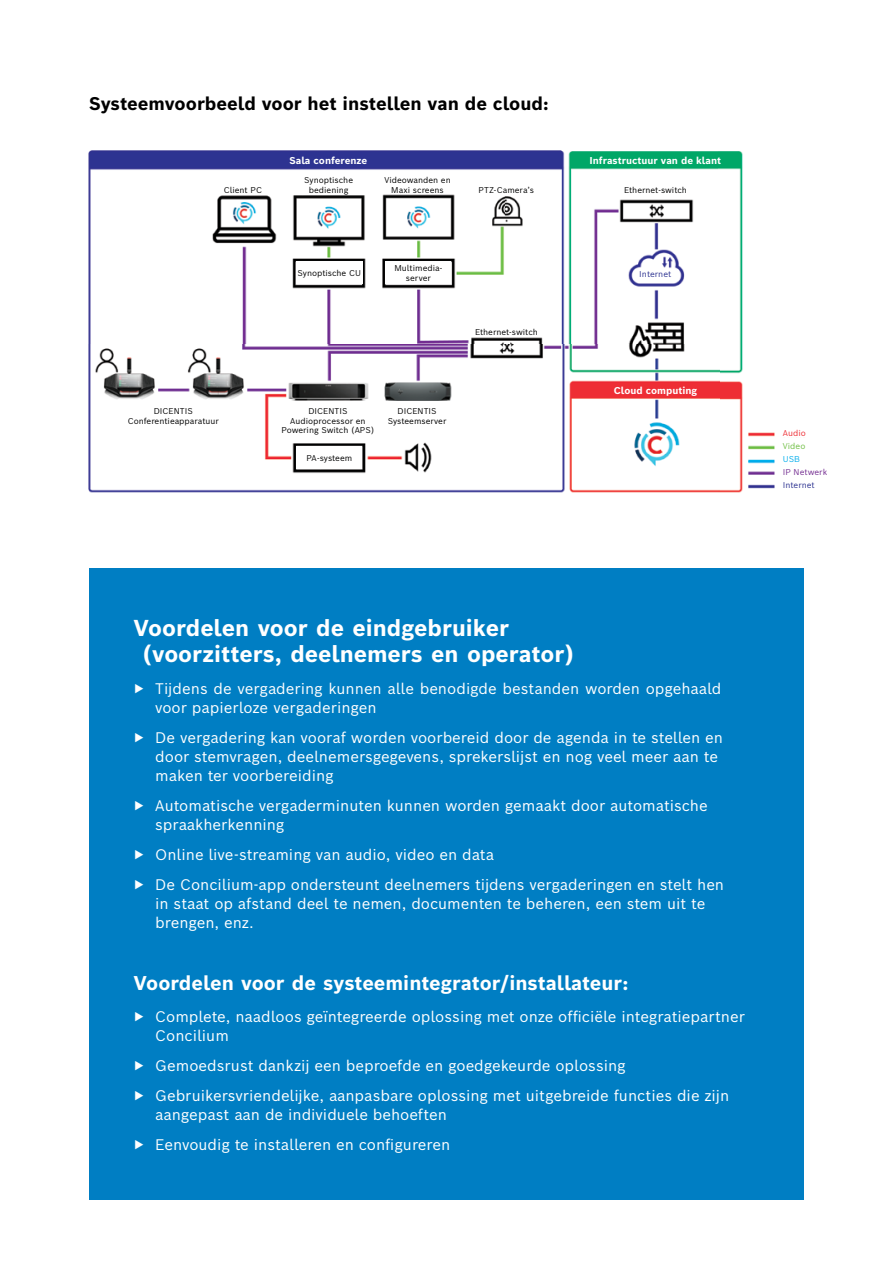
<style>
.page{position:relative;width:893px;height:1263px;background:#fff}
.page>*{position:absolute;margin:0;border:0;box-sizing:border-box;transform-origin:0 0}
.t1{font:700 22.5px/25.5px "Bosch Sans";color:#fff}
.t2{font:700 19.5px "Bosch Sans";color:#fff}
.t3{font:700 18px "Bosch Sans";color:#000}
.t4{font:15px/19.2px "Bosch Sans";color:#fff}
.t5{font:700 9.75px "Bosch Sans";color:#fff}
.t6{font:8.25px/9.9px "Bosch Sans";color:#000;text-align:center}
.t7{font:8.25px "Bosch Sans";color:#2d3391}
.t8{font:8.25px "Bosch Sans";color:#742e91}
.t9{font:8.25px "Bosch Sans";color:#ee2e34}
.t10{font:8.25px "Bosch Sans";color:#70bf44}
.t11{font:8.25px "Bosch Sans";color:#00adec}
</style>
<div class="page">
<div style="left:89px;top:568px;width:715px;height:632px;background:#007ec3"></div>
<img style="left:88px;top:150px;width:717px;height:343px">
<div style="left:282px;top:152px;width:93px;height:15px;background:#2d3391"></div>
<div style="left:571px;top:152px;width:169px;height:15px;background:#00a767"></div>
<div style="left:216px;top:185px;width:53px;height:9px;background:#fff"></div>
<div style="left:286px;top:175px;width:85px;height:19px;background:#fff"></div>
<div style="left:464px;top:185px;width:85px;height:9px;background:#fff"></div>
<div style="left:455px;top:327px;width:102px;height:9px;background:#fff"></div>
<div style="left:607px;top:185px;width:97px;height:9px;background:#fff"></div>
<div style="left:382px;top:171px;width:71px;height:22px;background:#fff"></div>
<div style="left:296px;top:261px;width:67px;height:23px;background:#fff"></div>
<div style="left:296px;top:446px;width:66px;height:23px;background:#fff"></div>
<div style="left:386px;top:261px;width:65px;height:23px;background:#fff"></div>
<div style="left:116px;top:403px;width:115px;height:26px;background:#fff"></div>
<div style="left:383px;top:402px;width:68px;height:37px;background:#fff"></div>
<div style="left:279px;top:402px;width:98px;height:37px;background:#fff"></div>
<div style="left:636px;top:269px;width:39px;height:10px;background:#fff"></div>
<div style="left:571px;top:383px;width:169px;height:14px;background:#ee2e34"></div>
<div style="left:783px;top:428px;width:38px;height:9px;background:#fff"></div>
<div style="left:783px;top:454px;width:38px;height:10px;background:#fff"></div>
<div style="left:783px;top:441px;width:38px;height:9px;background:#fff"></div>
<div style="left:783px;top:467px;width:55px;height:9px;background:#fff"></div>
<div style="left:783px;top:480px;width:38px;height:9px;background:#fff"></div>
<p class="t3" style="left:89px;top:91px;width:461px">Systeemvoorbeeld voor het instellen van de cloud:</p>
<p class="t5" style="left:289px;top:153px;width:79px">Sala conferenze</p>
<p class="t5" style="left:589px;top:153px;width:133px">Infrastructuur van de klant</p>
<p class="t6" style="left:224px;top:185px;width:40px">Client PC</p>
<p class="t6" style="left:304px;top:175px;width:50px">Synoptische bediening</p>
<p class="t6" style="left:479px;top:185px;width:57px">PTZ-Camera’s</p>
<p class="t6" style="left:384px;top:175px;width:68px">Videowanden en<br>Maxi screens</p>
<p class="t6" style="left:298px;top:268px;width:65px">Synoptische CU</p>
<p class="t6" style="left:395px;top:263px;width:49px">Multimedia&shy;server</p>
<p class="t6" style="left:128px;top:406px;width:93px">DICENTIS<br>Conferentieapparatuur</p>
<p class="t6" style="left:388px;top:405px;width:60px">DICENTIS<br>Systeemserver</p>
<p class="t6" style="left:281px;top:405px;width:95px">DICENTIS<br>Audioprocessor en<br>Powering Switch (APS)</p>
<p class="t6" style="left:306px;top:453px;width:47px">PA-systeem</p>
<p class="t6" style="left:475px;top:326px;width:64px">Ethernet-switch</p>
<p class="t6" style="left:624px;top:184px;width:64px">Ethernet-switch</p>
<p class="t7" style="left:639px;top:269px;width:33px">Internet</p>
<p class="t5" style="left:614px;top:384px;width:85px">Cloud computing</p>
<p class="t9" style="left:783px;top:427px;width:24px">Audio</p>
<p class="t11" style="left:783px;top:454px;width:19px">USB</p>
<p class="t10" style="left:783px;top:440px;width:24px">Video</p>
<p class="t8" style="left:783px;top:466px;width:46px">IP Netwerk</p>
<p class="t7" style="left:783px;top:479px;width:33px">Internet</p>
<h1 class="t1" style="left:142px;top:615px;width:433px;text-indent:-8px">Voordelen voor de eindgebruiker (voorzitters, deelnemers en operator)</h1>
<p class="t4" style="left:155px;top:678px;width:568px;text-indent:-21px">▶ Tijdens de vergadering kunnen alle benodigde bestanden worden opgehaald voor papierloze vergaderingen</p>
<p class="t4" style="left:155px;top:727px;width:569px;text-indent:-21px">▶ De vergadering kan vooraf worden voorbereid door de agenda in te stellen en door stemvragen, deelnemersgegevens, sprekerslijst en nog veel meer aan te maken ter voorbereiding</p>
<p class="t4" style="left:155px;top:795px;width:554px;text-indent:-21px">▶ Automatische vergaderminuten kunnen worden gemaakt door automatische spraakherkenning</p>
<p class="t4" style="left:134px;top:839px;width:592px;line-height:29.8px">▶ Online live-streaming van audio, video en data<br>▶ De Concilium-app ondersteunt deelnemers tijdens vergaderingen en stelt hen</p>
<p class="t4" style="left:155px;top:893px;width:552px">in staat op afstand deel te nemen, documenten te beheren, een stem uit te brengen, enz.</p>
<h2 class="t2" style="left:134px;top:970px;width:496px">Voordelen voor de systeemintegrator/installateur:</h2>
<p class="t4" style="left:155px;top:1006px;width:591px;text-indent:-21px">▶ Complete, naadloos geïntegreerde oplossing met onze officiële integratiepartner<br>Concilium</p>
<p class="t4" style="left:134px;top:1050px;width:597px;line-height:29.8px">▶ Gemoedsrust dankzij een beproefde en goedgekeurde oplossing<br>▶ Gebruikersvriendelijke, aanpasbare oplossing met uitgebreide functies die zijn</p>
<p class="t4" style="left:134px;top:1099px;width:318px;line-height:29.8px;text-align:right">aangepast aan de individuele behoeften<br>▶ Eenvoudig te installeren en configureren</p>
</div>
